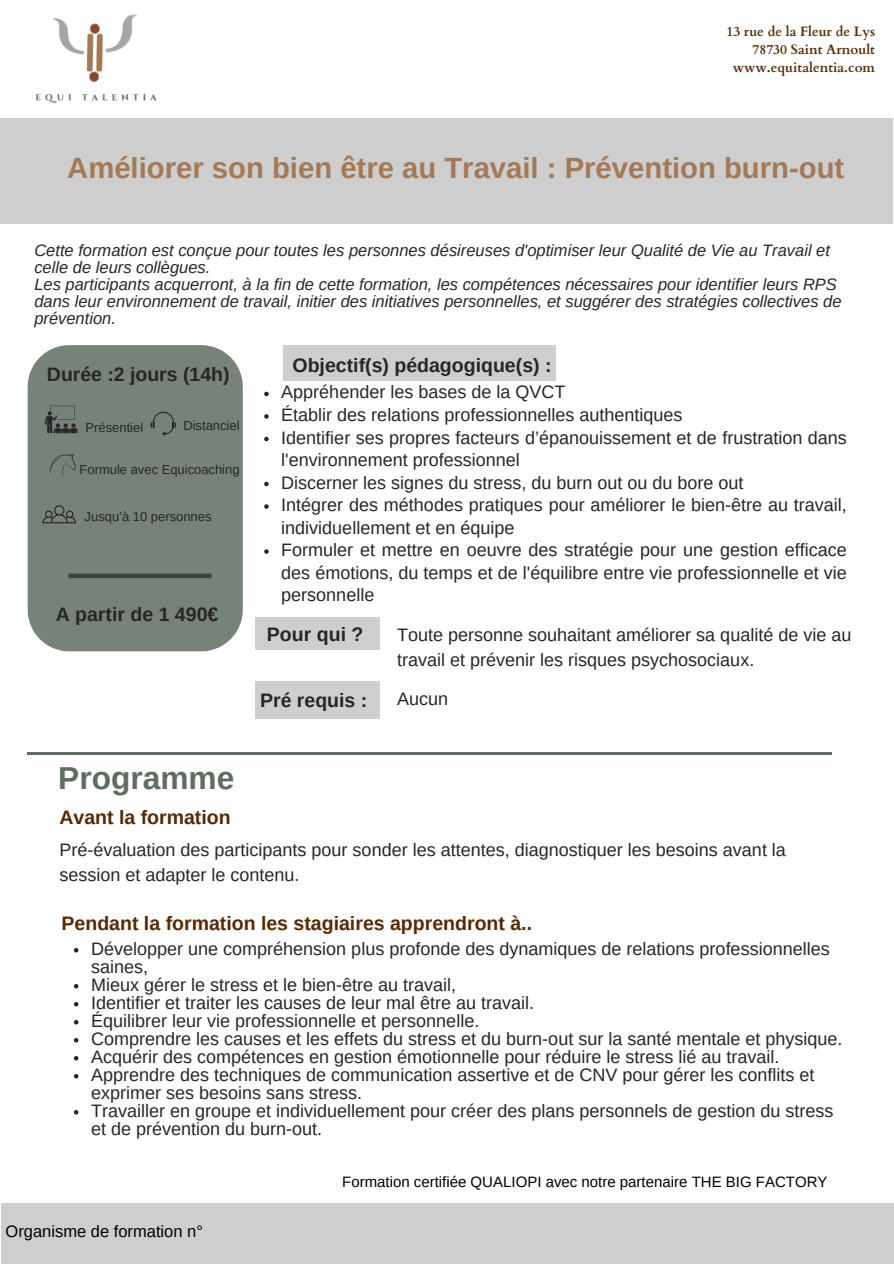
<style>
.page{position:relative;width:894px;height:1264px;background:#fff}
.page>*{position:absolute;margin:0;border:0;box-sizing:border-box;transform-origin:0 0}
.t1{font:700 31.65px "Arimo";color:#5f6d60}
.t2{font:700 29.25px "Arimo";color:#a37956}
.t3{font:700 19.5px "Arimo";color:#272626}
.t4{font:700 19.5px "Arimo";color:#582900}
.t5{font:18px/22.5px "Arimo";color:#272626}
.t6{font:italic 16.5px/16.8px "Arimo";color:#272626}
.t7{font:16.5px "Arimo";color:#000}
.t8{font:15px "Arimo";color:#000}
.t9{font:700 13.5px/18px "Cardo";color:#582900;text-align:right}
.t10{font:12.9px "Arimo";color:#272626}
</style>
<div class="page">
<div style="left:0;top:118px;width:892px;height:106px;background:#cecece"></div>
<img style="left:36px;top:14px;width:121px;height:90px">
<div style="left:1px;top:1202px;width:892px;height:61px;background:#cecece"></div>
<div style="left:255px;top:617px;width:124px;height:32px;background:#cecece"></div>
<div style="left:28px;top:345px;width:215px;height:306px;background:#778378"></div>
<svg style="left:47px;top:454px;width:29px;height:22px"></svg>
<svg style="left:150px;top:412px;width:26px;height:23px"></svg>
<svg style="left:45px;top:406px;width:33px;height:27px"></svg>
<svg style="left:42px;top:505px;width:34px;height:18px"></svg>
<hr style="left:28px;top:752px;width:804px;height:3px;background:#5f6d60">
<div style="left:68px;top:573px;width:143px;height:5px;background:#3c3f3c"></div>
<div style="left:284px;top:345px;width:272px;height:36px;background:#cecece"></div>
<svg style="left:264px;top:392px;width:4px;height:4px"></svg>
<svg style="left:264px;top:414px;width:4px;height:5px"></svg>
<svg style="left:264px;top:437px;width:4px;height:4px"></svg>
<svg style="left:264px;top:482px;width:4px;height:4px"></svg>
<svg style="left:264px;top:504px;width:4px;height:5px"></svg>
<svg style="left:264px;top:549px;width:4px;height:5px"></svg>
<div style="left:255px;top:681px;width:124px;height:38px;background:#cecece"></div>
<svg style="left:74px;top:948px;width:4px;height:4px"></svg>
<svg style="left:74px;top:984px;width:4px;height:4px"></svg>
<svg style="left:74px;top:1002px;width:4px;height:4px"></svg>
<svg style="left:74px;top:1020px;width:4px;height:4px"></svg>
<svg style="left:74px;top:1038px;width:4px;height:4px"></svg>
<svg style="left:74px;top:1056px;width:4px;height:4px"></svg>
<svg style="left:74px;top:1074px;width:4px;height:4px"></svg>
<svg style="left:74px;top:1110px;width:4px;height:4px"></svg>
<p class="t9" style="left:726px;top:23px;width:150px">13 rue de la Fleur de Lys<br>78730 Saint Arnoult www.equitalentia.com</p>
<h2 class="t2" style="left:67px;top:152px;width:778px">Améliorer son bien être au Travail : Prévention burn-out</h2>
<h2 class="t6" style="left:34px;top:242px;width:808px">Cette formation est conçue pour toutes les personnes désireuses d'optimiser leur Qualité de Vie au Travail et celle de leurs collègues.<br>Les participants acquerront, à la fin de cette formation, les compétences nécessaires pour identifier leurs RPS dans leur environnement de travail, initier des initiatives personnelles, et suggérer des stratégies collectives de prévention.</h2>
<p class="t3" style="left:47px;top:363px;width:184px">Durée :2 jours (14h)</p>
<p class="t10" style="left:86px;top:420px;width:59px">Présentiel</p>
<p class="t10" style="left:183px;top:418px;width:58px">Distanciel</p>
<p class="t10" style="left:80px;top:462px;width:161px">Formule avec Equicoaching</p>
<p class="t10" style="left:85px;top:509px;width:128px">Jusqu’à 10 personnes</p>
<h2 class="t3" style="left:56px;top:603px;width:164px">A partir de 1 490€</h2>
<h3 class="t1" style="left:58px;top:760px;width:177px">Programme</h3>
<h3 class="t4" style="left:59px;top:806px;width:173px">Avant la formation</h3>
<h2 class="t3" style="left:292px;top:354px;width:260px">Objectif(s) pédagogique(s) :</h2>
<p class="t5" style="left:281px;top:381px;width:285px">Appréhender les bases de la QVCT</p>
<p class="t5" style="left:281px;top:403px;width:402px">Établir des relations professionnelles authentiques</p>
<p class="t5" style="left:281px;top:426px;width:567px">Identifier ses propres facteurs d’épanouissement et de frustration dans l'environnement professionnel</p>
<p class="t5" style="left:281px;top:471px;width:463px">Discerner les signes du stress, du burn out ou du bore out</p>
<p class="t5" style="left:281px;top:493px;width:567px">Intégrer des méthodes pratiques pour améliorer le bien-être au travail, individuellement et en équipe</p>
<p class="t5" style="left:281px;top:538px;width:567px;text-align:justify">Formuler et mettre en oeuvre des stratégie pour une gestion efficace des émotions, du temps et de l'équilibre entre vie professionnelle et vie personnelle</p>
<p class="t5" style="left:397px;top:622px;width:455px;line-height:24.8px">Toute personne souhaitant améliorer sa qualité de vie au travail et prévenir les risques psychosociaux.</p>
<p class="t3" style="left:260px;top:689px;width:109px">Pré requis :</p>
<h1 class="t3" style="left:267px;top:623px;width:98px">Pour qui ?</h1>
<h4 class="t5" style="left:397px;top:687px;width:53px">Aucun</h4>
<h2 class="t5" style="left:59px;top:837px;width:727px;line-height:24.8px">Pré-évaluation des participants pour sonder les attentes, diagnostiquer les besoins avant la session et adapter le contenu.</h2>
<p class="t4" style="left:62px;top:912px;width:472px">Pendant la formation les stagiaires apprendront à..</p>
<h1 class="t5" style="left:91px;top:939px;width:740px;line-height:18px">Développer une compréhension plus profonde des dynamiques de relations professionnelles saines,</h1>
<h2 class="t5" style="left:91px;top:973px;width:366px">Mieux gérer le stress et le bien-être au travail,</h2>
<h3 class="t5" style="left:91px;top:991px;width:444px">Identifier et traiter les causes de leur mal être au travail.</h3>
<h2 class="t5" style="left:91px;top:1009px;width:389px">Équilibrer leur vie professionnelle et personnelle.</h2>
<p class="t5" style="left:91px;top:1027px;width:752px">Comprendre les causes et les effets du stress et du burn-out sur la santé mentale et physique.</p>
<p class="t5" style="left:91px;top:1045px;width:689px">Acquérir des compétences en gestion émotionnelle pour réduire le stress lié au travail.</p>
<p class="t5" style="left:91px;top:1065px;width:724px;line-height:18px">Apprendre des techniques de communication assertive et de CNV pour gérer les conflits et exprimer ses besoins sans stress.</p>
<p class="t5" style="left:91px;top:1101px;width:743px;line-height:18px">Travailler en groupe et individuellement pour créer des plans personnels de gestion du stress et de prévention du burn-out.</p>
<p class="t8" style="left:342px;top:1173px;width:486px">Formation certifiée QUALIOPI avec notre partenaire THE BIG FACTORY</p>
<h5 class="t7" style="left:6px;top:1222px;width:199px">Organisme de formation n°</h5>
</div>
